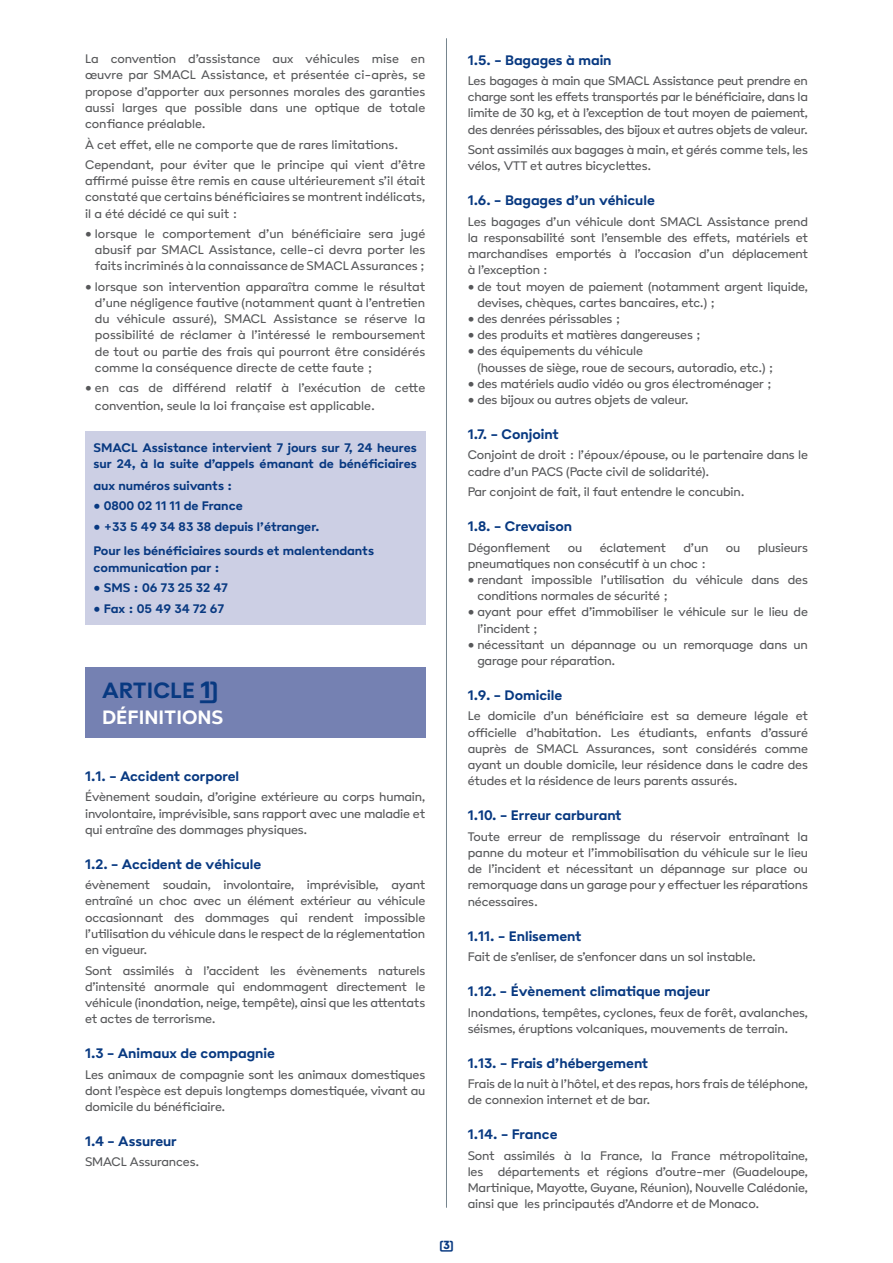
<style>
.page{position:relative;width:893px;height:1263px;background:#fff}
.page>*{position:absolute;margin:0;border:0;box-sizing:border-box;transform-origin:0 0}
.t1{font:700 24px "Poligon";color:#083981}
.t2{font:700 21px "Poligon";color:#fff}
.t3{font:700 15px "Poligon";color:#083981}
.t4{font:13.5px/16.2px "Poligon";letter-spacing:-.01em;color:#57585a;text-align:justify}
.t5{font:700 13.5px/16.2px "Poligon";color:#083981}
.t6{font:12px "Poligon Black Link";color:#083981}
.s1{font-family:"Poligon Black Link";font-weight:400}
</style>
<div class="page">
<hr style="left:446px;top:38px;width:1px;height:1170px;background:#76858e">
<div style="left:85px;top:431px;width:340px;height:72px;background:#cccfe4"></div>
<div style="left:85px;top:490px;width:340px;height:32px;background:#cccfe4"></div>
<div style="left:85px;top:510px;width:340px;height:32px;background:#cccfe4"></div>
<div style="left:85px;top:535px;width:340px;height:48px;background:#cccfe4"></div>
<div style="left:85px;top:571px;width:340px;height:33px;background:#cccfe4"></div>
<div style="left:85px;top:592px;width:340px;height:32px;background:#cccfe4"></div>
<div style="left:85px;top:667px;width:340px;height:70px;background:#7581b2"></div>
<p class="t4" style="left:85px;top:51px;width:342px">La convention d’assistance aux véhicules mise en œuvre par SMACL Assistance, et présentée ci-après, se propose d’apporter aux personnes morales des garanties aussi larges que possible dans une optique de totale confiance préalable.</p>
<p class="t4" style="left:85px;top:134px;width:342px;line-height:20.4px">À cet effet, elle ne comporte que de rares limitations.<br>Cependant, pour éviter que le principe qui vient d’être</p>
<p class="t4" style="left:85px;top:172px;width:342px">affirmé puisse être remis en cause ultérieurement s’il était constaté que certains bénéficiaires se montrent indélicats, il a été décidé ce qui suit :</p>
<p class="t4" style="left:95px;top:225px;width:332px;text-indent:-10px">• lorsque le comportement d’un bénéficiaire sera jugé abusif par SMACL Assistance, celle-ci devra porter les faits incriminés à la connaissance de SMACL Assurances ;</p>
<p class="t4" style="left:95px;top:278px;width:332px;text-indent:-10px">• lorsque son intervention apparaîtra comme le résultat d’une négligence fautive (notamment quant à l’entretien du véhicule assuré), SMACL Assistance se réserve la possibilité de réclamer à l’intéressé le remboursement de tout ou partie des frais qui pourront être considérés comme la conséquence directe de cette faute ;</p>
<p class="t4" style="left:95px;top:379px;width:332px;line-height:18px;text-indent:-10px">• en cas de différend relatif à l’exécution de cette convention, seule la loi française est applicable.</p>
<p class="t5" style="left:94px;top:439px;width:325px">SMACL Assistance intervient 7 jours sur 7, 24 heures sur 24, à la suite d’appels émanant de bénéficiaires</p>
<p class="t5" style="left:94px;top:477px;width:140px">aux numéros suivants :</p>
<p class="t5" style="left:94px;top:497px;width:151px">• 0800 02 11 11 de France</p>
<p class="t5" style="left:94px;top:514px;width:282px;line-height:24.8px">• +33 5 49 34 83 38 depuis l’étranger.<br>Pour les bénéficiaires sourds et malentendants</p>
<p class="t5" style="left:94px;top:559px;width:128px">communication par :</p>
<p class="t5" style="left:94px;top:579px;width:136px">• SMS : 06 73 25 32 47</p>
<p class="t5" style="left:94px;top:600px;width:132px">• Fax : 05 49 34 72 67</p>
<h1 class="t1" style="left:102px;top:676px;width:118px">ARTICLE <span class="s1">1</span></h1>
<h2 class="t2" style="left:102px;top:704px;width:123px">DÉFINITIONS</h2>
<p class="t3" style="left:85px;top:767px;width:156px">1.1. - Accident corporel</p>
<p class="t4" style="left:85px;top:789px;width:342px">Évènement soudain, d’origine extérieure au corps humain, involontaire, imprévisible, sans rapport avec une maladie et qui entraîne des dommages physiques.</p>
<p class="t3" style="left:85px;top:854px;width:178px">1.2. - Accident de véhicule</p>
<p class="t4" style="left:85px;top:876px;width:342px">évènement soudain, involontaire, imprévisible, ayant entraîné un choc avec un élément extérieur au véhicule occasionnant des dommages qui rendent impossible l’utilisation du véhicule dans le respect de la réglementation en vigueur.</p>
<p class="t4" style="left:85px;top:962px;width:342px">Sont assimilés à l’accident les évènements naturels d’intensité anormale qui endommagent directement le véhicule (inondation, neige, tempête), ainsi que les attentats et actes de terrorisme.</p>
<p class="t3" style="left:85px;top:1044px;width:191px">1.3 - Animaux de compagnie</p>
<p class="t4" style="left:85px;top:1066px;width:342px">Les animaux de compagnie sont les animaux domestiques dont l’espèce est depuis longtemps domestiquée, vivant au domicile du bénéficiaire.</p>
<p class="t3" style="left:85px;top:1132px;width:93px">1.4 - Assureur</p>
<p class="t4" style="left:85px;top:1154px;width:116px">SMACL Assurances.</p>
<p class="t6" style="left:439px;top:1237px;width:16px">3</p>
<p class="t3" style="left:468px;top:50px;width:145px">1.5. - Bagages à main</p>
<p class="t4" style="left:468px;top:72px;width:342px">Les bagages à main que SMACL Assistance peut prendre en charge sont les effets transportés par le bénéficiaire, dans la limite de 30 kg, et à l’exception de tout moyen de paiement, des denrées périssables, des bijoux et autres objets de valeur.</p>
<p class="t4" style="left:468px;top:141px;width:342px">Sont assimilés aux bagages à main, et gérés comme tels, les vélos, VTT et autres bicyclettes.</p>
<p class="t3" style="left:468px;top:191px;width:189px">1.6. - Bagages d’un véhicule</p>
<p class="t4" style="left:468px;top:213px;width:342px">Les bagages d’un véhicule dont SMACL Assistance prend la responsabilité sont l’ensemble des effets, matériels et marchandises emportés à l’occasion d’un déplacement à l’exception :</p>
<p class="t4" style="left:477px;top:278px;width:332px;text-indent:-10px">• de tout moyen de paiement (notamment argent liquide, devises, chèques, cartes bancaires, etc.) ;</p>
<p class="t4" style="left:468px;top:310px;width:154px">• des denrées périssables ;</p>
<p class="t4" style="left:468px;top:326px;width:235px">• des produits et matières dangereuses ;</p>
<p class="t4" style="left:477px;top:343px;width:298px;text-indent:-10px">• des équipements du véhicule<br>(housses de siège, roue de secours, autoradio, etc.) ;</p>
<p class="t4" style="left:468px;top:375px;width:306px">• des matériels audio vidéo ou gros électroménager ;</p>
<p class="t4" style="left:468px;top:391px;width:223px">• des bijoux ou autres objets de valeur.</p>
<p class="t3" style="left:468px;top:425px;width:92px">1.7. - Conjoint</p>
<p class="t4" style="left:468px;top:447px;width:342px">Conjoint de droit : l’époux/épouse, ou le partenaire dans le cadre d’un PACS (Pacte civil de solidarité).</p>
<p class="t4" style="left:468px;top:483px;width:278px">Par conjoint de fait, il faut entendre le concubin.</p>
<p class="t3" style="left:468px;top:517px;width:106px">1.8. - Crevaison</p>
<p class="t4" style="left:468px;top:539px;width:84px">Dégonflement</p>
<p class="t4" style="left:568px;top:539px;width:16px">ou</p>
<p class="t4" style="left:600px;top:539px;width:68px">éclatement</p>
<p class="t4" style="left:683px;top:539px;width:26px">d’un</p>
<p class="t4" style="left:726px;top:539px;width:16px">ou</p>
<p class="t4" style="left:758px;top:539px;width:52px">plusieurs</p>
<p class="t4" style="left:468px;top:555px;width:240px">pneumatiques non consécutif à un choc :</p>
<p class="t4" style="left:477px;top:571px;width:332px;text-indent:-10px">• rendant impossible l’utilisation du véhicule dans des conditions normales de sécurité ;</p>
<p class="t4" style="left:477px;top:604px;width:332px;text-indent:-10px">• ayant pour effet d’immobiliser le véhicule sur le lieu de l’incident ;</p>
<p class="t4" style="left:477px;top:636px;width:332px;text-indent:-10px">• nécessitant un dépannage ou un remorquage dans un garage pour réparation.</p>
<p class="t3" style="left:468px;top:686px;width:96px">1.9. - Domicile</p>
<p class="t4" style="left:468px;top:708px;width:342px">Le domicile d’un bénéficiaire est sa demeure légale et officielle d’habitation. Les étudiants, enfants d’assuré auprès de SMACL Assurances, sont considérés comme ayant un double domicile, leur résidence dans le cadre des études et la résidence de leurs parents assurés.</p>
<p class="t3" style="left:468px;top:806px;width:155px">1.10. - Erreur carburant</p>
<p class="t4" style="left:468px;top:828px;width:342px">Toute erreur de remplissage du réservoir entraînant la panne du moteur et l’immobilisation du véhicule sur le lieu de l’incident et nécessitant un dépannage sur place ou remorquage dans un garage pour y effectuer les réparations nécessaires.</p>
<p class="t3" style="left:468px;top:926px;width:115px">1.11. - Enlisement</p>
<p class="t4" style="left:468px;top:948px;width:290px">Fait de s’enliser, de s’enfoncer dans un sol instable.</p>
<p class="t3" style="left:468px;top:982px;width:244px">1.12. - Évènement climatique majeur</p>
<p class="t4" style="left:468px;top:1004px;width:342px">Inondations, tempêtes, cyclones, feux de forêt, avalanches, séismes, éruptions volcaniques, mouvements de terrain.</p>
<p class="t3" style="left:468px;top:1053px;width:182px">1.13. - Frais d’hébergement</p>
<p class="t4" style="left:468px;top:1075px;width:342px">Frais de la nuit à l’hôtel, et des repas, hors frais de téléphone, de connexion internet et de bar.</p>
<p class="t3" style="left:468px;top:1125px;width:91px">1.14. - France</p>
<p class="t4" style="left:468px;top:1147px;width:342px">Sont assimilés à la France, la France métropolitaine, les départements et régions d’outre-mer (Guadeloupe, Martinique, Mayotte, Guyane, Réunion), Nouvelle Calédonie, ainsi que les principautés d’Andorre et de Monaco.</p>
</div>
